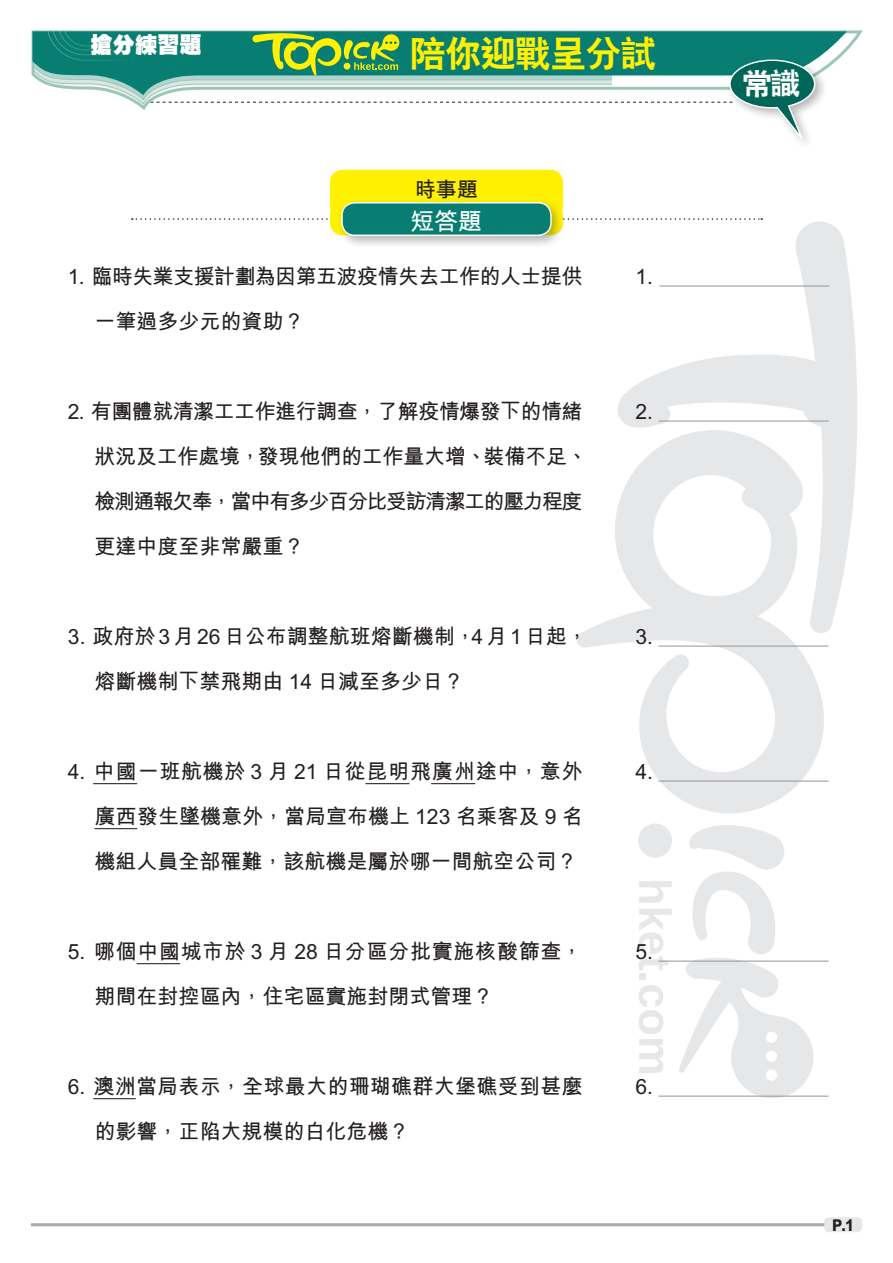
<style>
.page{position:relative;width:893px;height:1263px;background:#fff}
.page>*{position:absolute;margin:0;border:0;box-sizing:border-box;transform-origin:0 0}
.小題eq{font:36px "C Hei 2 Xbold HKSCS";letter-spacing:-.025em;color:#fff101}
.內文{font:30px "C Hei 2 Xbold HKSCS";color:#fff}
.增值題et{font:24px "M Hei Bold HKSCS";color:#fff}
.小題{font:22.2px "C Hei Ultra Bold HKSCS";color:#fff}
.Ex_Questions{font:21px/45px "M Hei Bold HKSCS";color:#231f20}
.Ex_Questions-2{font:21px/45px "M Hei Bold HKSCS";letter-spacing:-.025em;color:#231f20}
.Ex_Questions-3{font:21px/45px "M Hei Bold HKSCS";letter-spacing:.02em;color:#231f20}
.t1{font:16.2px "M Hei Xbold HKSCS";color:#231f20;scale:.9 1}
</style>
<div class="page">
<svg style="left:639px;top:881px;width:33px;height:22px"></svg>
<svg style="left:639px;top:909px;width:33px;height:61px"></svg>
<div style="left:639px;top:974px;width:7px;height:6px;background:#e6e7e9"></div>
<svg style="left:639px;top:985px;width:24px;height:88px"></svg>
<div style="left:638px;top:823px;width:34px;height:34px;background:#e6e7e9;border-radius:50%"></div>
<svg style="left:679px;top:825px;width:138px;height:273px"></svg>
<svg style="left:617px;top:219px;width:240px;height:413px"></svg>
<svg style="left:577px;top:430px;width:248px;height:383px"></svg>
<svg style="left:816px;top:31px;width:31px;height:37px"></svg>
<div style="left:726px;top:56px;width:101px;height:94px;background:#231f20;opacity:.32"></div>
<svg style="left:31px;top:30px;width:785px;height:117px"></svg>
<hr style="left:31px;top:1223px;width:831px;height:3px;background:#a8a9ad">
<div style="left:824px;top:1217px;width:38px;height:15px;background:#e6e7e9;border-radius:4px"></div>
<div style="left:330px;top:170px;width:233px;height:48px;background:#fff101;border-radius:13px"></div>
<svg style="left:132px;top:218px;width:630px;height:2px"></svg>
<div style="left:330px;top:203px;width:233px;height:32px;background:#fff101;border-radius:13px"></div>
<div style="left:337px;top:198px;width:227px;height:50px;background:#231f20;opacity:.32"></div>
<div style="left:342px;top:203px;width:209px;height:32px;background:#087e72;border-radius:13px"></div>
<div style="left:341px;top:202px;width:211px;height:34px;border:1px solid #fff;border-radius:13px"></div>
<hr style="left:93px;top:783px;width:44px;height:1px;background:#231f20">
<hr style="left:365px;top:783px;width:44px;height:1px;background:#231f20">
<hr style="left:431px;top:783px;width:44px;height:1px;background:#231f20">
<hr style="left:94px;top:828px;width:43px;height:1px;background:#231f20">
<hr style="left:137px;top:963px;width:43px;height:1px;background:#231f20">
<hr style="left:93px;top:1098px;width:43px;height:1px;background:#231f20">
<hr style="left:659px;top:286px;width:170px;height:1px;background:#939598">
<hr style="left:658px;top:421px;width:171px;height:1px;background:#939598">
<hr style="left:658px;top:646px;width:171px;height:1px;background:#939598">
<hr style="left:658px;top:781px;width:171px;height:1px;background:#939598">
<hr style="left:658px;top:961px;width:171px;height:1px;background:#939598">
<hr style="left:658px;top:1096px;width:171px;height:1px;background:#939598">
<p class="小題" style="left:91px;top:30px;width:113px">搶分練習題</p>
<p class="小題eq" style="left:410px;top:30px;width:248px">陪你迎戰呈分試</p>
<p class="Ex_Questions" style="left:415px;top:165px;width:65px">時事題</p>
<p class="增值題et" style="left:410px;top:204px;width:73px">短答題</p>
<p class="Ex_Questions-2" style="left:94px;top:252px;width:489px;text-indent:-27px">1. 臨時失業支援計劃為因第五波疫情失去工作的人士提供一筆過多少元的資助？</p>
<p class="Ex_Questions-2" style="left:94px;top:387px;width:495px;text-indent:-27px">2. 有團體就清潔工工作進行調查，了解疫情爆發下的情緒狀況及工作處境，發現他們的工作量大增、裝備不足、檢測通報欠奉，當中有多少百分比受訪清潔工的壓力程度更達中度至非常嚴重？</p>
<p class="Ex_Questions" style="left:94px;top:612px;width:495px;text-indent:-27px">3. 政府於 3 月 26 日公布調整航班熔斷機制，4 月 1 日起，熔斷機制下禁飛期由 14 日減至多少日？</p>
<p class="Ex_Questions" style="left:94px;top:747px;width:490px;text-align:justify;text-indent:-27px">4. 中國一班航機於 3 月 21 日從昆明飛廣州途中，意外廣西發生墜機意外，當局宣布機上 123 名乘客及 9 名機組人員全部罹難，該航機是屬於哪一間航空公司？</p>
<p class="Ex_Questions-3" style="left:94px;top:927px;width:490px;text-indent:-27px">5. 哪個中國城市於 3 月 28 日分區分批實施核酸篩查，期間在封控區內，住宅區實施封閉式管理？</p>
<p class="Ex_Questions" style="left:94px;top:1062px;width:490px;text-indent:-27px">6. 澳洲當局表示，全球最大的珊瑚礁群大堡礁受到甚麼的影響，正陷大規模的白化危機？</p>
<p class="Ex_Questions" style="left:635px;top:252px;width:19px">1.</p>
<p class="Ex_Questions" style="left:635px;top:387px;width:19px">2.</p>
<p class="Ex_Questions" style="left:635px;top:612px;width:19px">3.</p>
<p class="Ex_Questions" style="left:635px;top:747px;width:19px">4.</p>
<p class="Ex_Questions" style="left:635px;top:927px;width:19px">5.</p>
<p class="Ex_Questions" style="left:635px;top:1062px;width:19px">6.</p>
<p class="內文" style="left:742px;top:64px;width:60px">常識</p>
<p class="t1" style="left:832px;top:1214px;width:26px">P.1</p>
</div>
